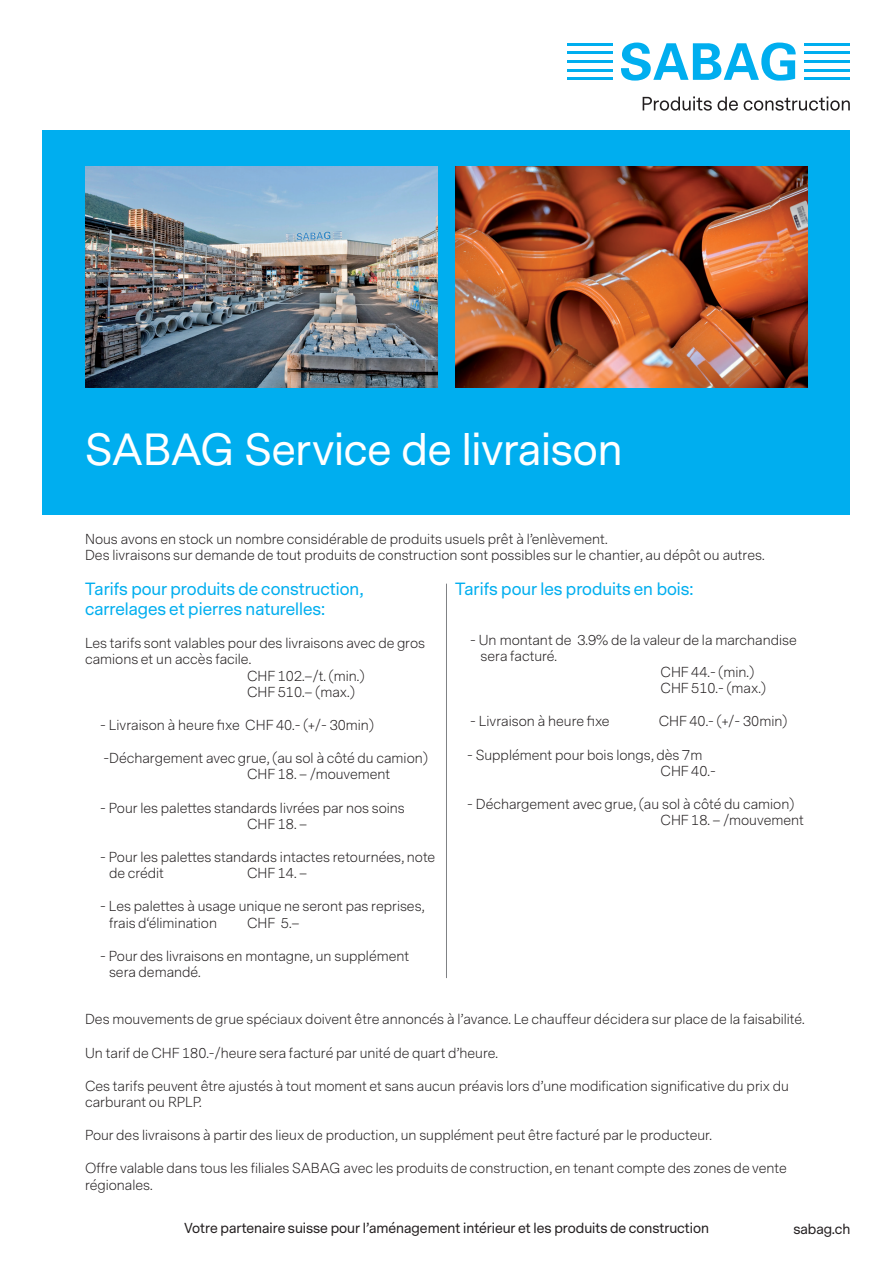
<style>
.page{position:relative;width:893px;height:1263px;background:#fff}
.page>*{position:absolute;margin:0;border:0;box-sizing:border-box;transform-origin:0 0}
.t1{font:42px "Messina Sans";letter-spacing:-.005em;color:#fff}
.t2{font:16.5px/19.8px "Messina Sans";color:#00aeef}
.t3{font:300 13.5px/16.2px "Messina Sans";color:#231f20}
.t4{font:13.5px "Messina Sans";color:#231f20}
</style>
<div class="page">
<div style="left:43px;top:130px;width:807px;height:384px;background:#00aeef"></div>
<img style="left:85px;top:166px;width:353px;height:222px">
<img style="left:455px;top:166px;width:353px;height:222px">
<svg style="left:643px;top:96px;width:95px;height:15px"></svg>
<svg style="left:744px;top:96px;width:106px;height:15px"></svg>
<hr style="left:567px;top:78px;width:46px;height:2px;background:#00aeef">
<hr style="left:567px;top:69px;width:46px;height:2px;background:#00aeef">
<hr style="left:567px;top:60px;width:46px;height:3px;background:#00aeef">
<hr style="left:567px;top:52px;width:46px;height:2px;background:#00aeef">
<hr style="left:567px;top:43px;width:46px;height:2px;background:#00aeef">
<hr style="left:804px;top:69px;width:46px;height:2px;background:#00aeef">
<hr style="left:804px;top:60px;width:46px;height:3px;background:#00aeef">
<hr style="left:804px;top:52px;width:46px;height:2px;background:#00aeef">
<svg style="left:621px;top:43px;width:175px;height:38px"></svg>
<hr style="left:804px;top:78px;width:46px;height:2px;background:#00aeef">
<hr style="left:804px;top:43px;width:46px;height:2px;background:#00aeef">
<hr style="left:446px;top:584px;width:1px;height:394px;background:#808285">
<p class="t1" style="left:85px;top:421px;width:539px">SABAG Service de livraison</p>
<p class="t3" style="left:85px;top:532px;width:681px">Nous avons en stock un nombre considérable de produits usuels prêt à l’enlèvement.<br>Des livraisons sur demande de tout produits de construction sont possibles sur le chantier, au dépôt ou autres.</p>
<p class="t2" style="left:85px;top:580px;width:280px">Tarifs pour produits de construction, carrelages et pierres naturelles:</p>
<p class="t3" style="left:85px;top:635px;width:342px">Les tarifs sont valables pour des livraisons avec de gros</p>
<p class="t3" style="left:85px;top:652px;width:168px">camions et un accès facile.</p>
<p class="t3" style="left:247px;top:668px;width:119px">CHF 102.–/t. (min.)</p>
<p class="t3" style="left:247px;top:684px;width:109px">CHF 510.– (max.)</p>
<p class="t3" style="left:100px;top:717px;width:275px">- Livraison à heure fixe CHF 40.- (+/- 30min)</p>
<p class="t3" style="left:247px;top:750px;width:182px;text-indent:-144px">-Déchargement avec grue, (au sol à côté du camion)<br>CHF 18. – /mouvement</p>
<p class="t3" style="left:247px;top:800px;width:159px;text-indent:-147px">- Pour les palettes standards livrées par nos soins<br>CHF 18. –</p>
<p class="t3" style="left:109px;top:849px;width:328px;text-indent:-9px">- Pour les palettes standards intactes retournées, note de crédit</p>
<p class="t3" style="left:247px;top:865px;width:62px">CHF 14. –</p>
<p class="t3" style="left:109px;top:899px;width:317px;text-indent:-9px">- Les palettes à usage unique ne seront pas reprises, frais d‘élimination</p>
<p class="t3" style="left:247px;top:915px;width:54px">CHF 5.–</p>
<p class="t3" style="left:109px;top:948px;width:302px;text-indent:-9px">- Pour des livraisons en montagne, un supplément sera demandé.</p>
<p class="t2" style="left:455px;top:580px;width:240px">Tarifs pour les produits en bois:</p>
<p class="t3" style="left:470px;top:632px;width:328px">- Un montant de 3.9% de la valeur de la marchandise</p>
<p class="t3" style="left:480px;top:648px;width:78px">sera facturé.</p>
<p class="t3" style="left:660px;top:664px;width:95px">CHF 44.- (min.)</p>
<p class="t3" style="left:660px;top:680px;width:107px">CHF 510.- (max.)</p>
<p class="t3" style="left:470px;top:714px;width:141px">- Livraison à heure fixe</p>
<p class="t3" style="left:659px;top:714px;width:130px">CHF 40.- (+/- 30min)</p>
<p class="t3" style="left:660px;top:747px;width:57px;text-indent:-193px">- Supplément pour bois longs, dès 7m<br>CHF 40.-</p>
<p class="t3" style="left:660px;top:796px;width:145px;text-indent:-193px">- Déchargement avec grue, (au sol à côté du camion)<br>CHF 18. – /mouvement</p>
<p class="t3" style="left:85px;top:1012px;width:721px">Des mouvements de grue spéciaux doivent être annoncés à l’avance. Le chauffeur décidera sur place de la faisabilité.</p>
<p class="t3" style="left:85px;top:1045px;width:414px">Un tarif de CHF 180.-/heure sera facturé par unité de quart d’heure.</p>
<p class="t3" style="left:85px;top:1078px;width:705px">Ces tarifs peuvent être ajustés à tout moment et sans aucun préavis lors d’une modification significative du prix du carburant ou RPLP.</p>
<p class="t3" style="left:85px;top:1127px;width:628px">Pour des livraisons à partir des lieux de production, un supplément peut être facturé par le producteur.</p>
<p class="t3" style="left:85px;top:1161px;width:703px">Offre valable dans tous les filiales SABAG avec les produits de construction, en tenant compte des zones de vente régionales.</p>
<p class="t4" style="left:184px;top:1219px;width:526px">Votre partenaire suisse pour l’aménagement intérieur et les produits de construction</p>
<p class="t4" style="left:793px;top:1220px;width:58px">sabag.ch</p>
</div>
